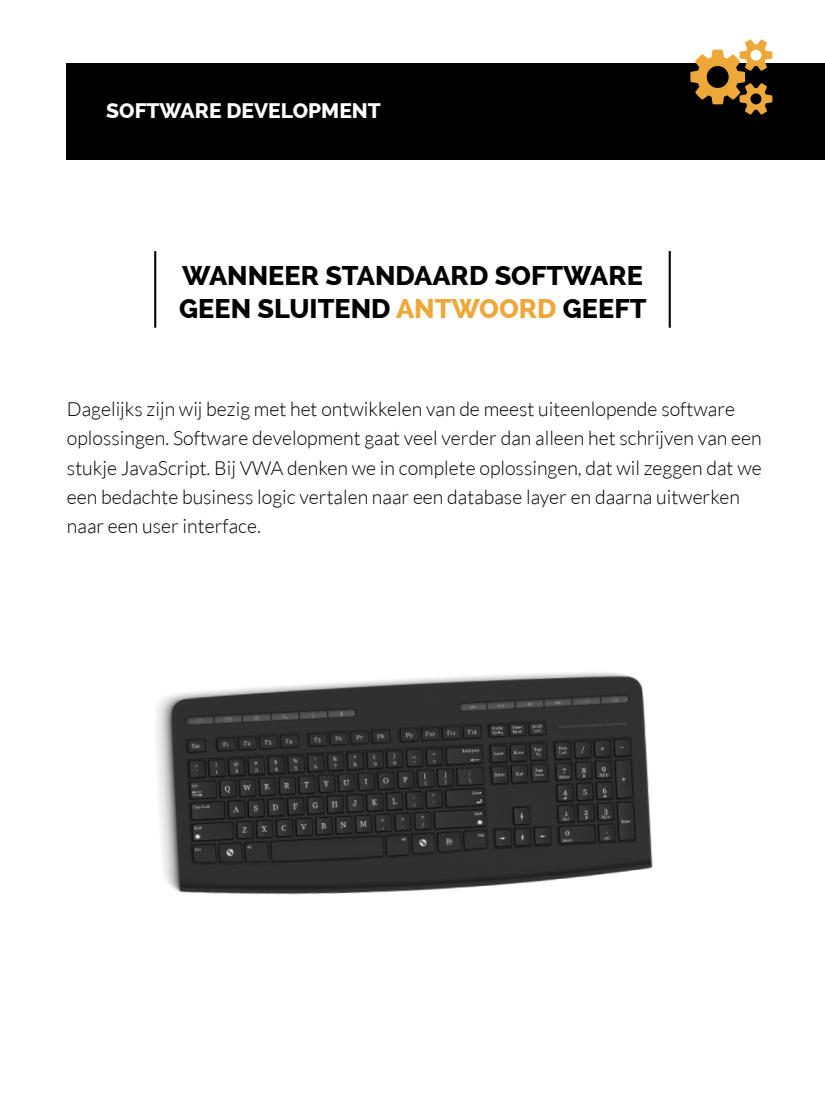
<style>
.page{position:relative;width:825px;height:1115px;background:#fff}
.page>*{position:absolute;margin:0;border:0;box-sizing:border-box;transform-origin:0 0}
.t1{font:800 27px/32.4px "Raleway";color:#000}
.t2{font:800 21px "Raleway";color:#fff}
.t3{font:300 19.5px/29.4px "Lato";color:#000}
.s1{color:#eda839}
</style>
<div class="page">
<hr style="left:154px;top:251px;width:2px;height:76px;background:#000">
<hr style="left:669px;top:251px;width:2px;height:76px;background:#000">
<div style="left:67px;top:63px;width:758px;height:96px;background:#000"></div>
<img style="left:156px;top:672px;width:497px;height:223px">
<p class="t2" style="left:106px;top:102px;width:276px">SOFTWARE DEVELOPMENT</p>
<h1 class="t1" style="left:179px;top:261px;width:469px">WANNEER STANDAARD SOFTWARE<br>GEEN SLUITEND <span class="s1">ANTWOORD</span> GEEFT</h1>
<p class="t3" style="left:67px;top:395px;width:696px">Dagelijks zijn wij bezig met het ontwikkelen van de meest uiteenlopende software oplossingen. Software development gaat veel verder dan alleen het schrijven van een stukje JavaScript. Bij VWA denken we in complete oplossingen, dat wil zeggen dat we een bedachte business logic vertalen naar een database layer en daarna uitwerken naar een user interface.</p>
</div>
